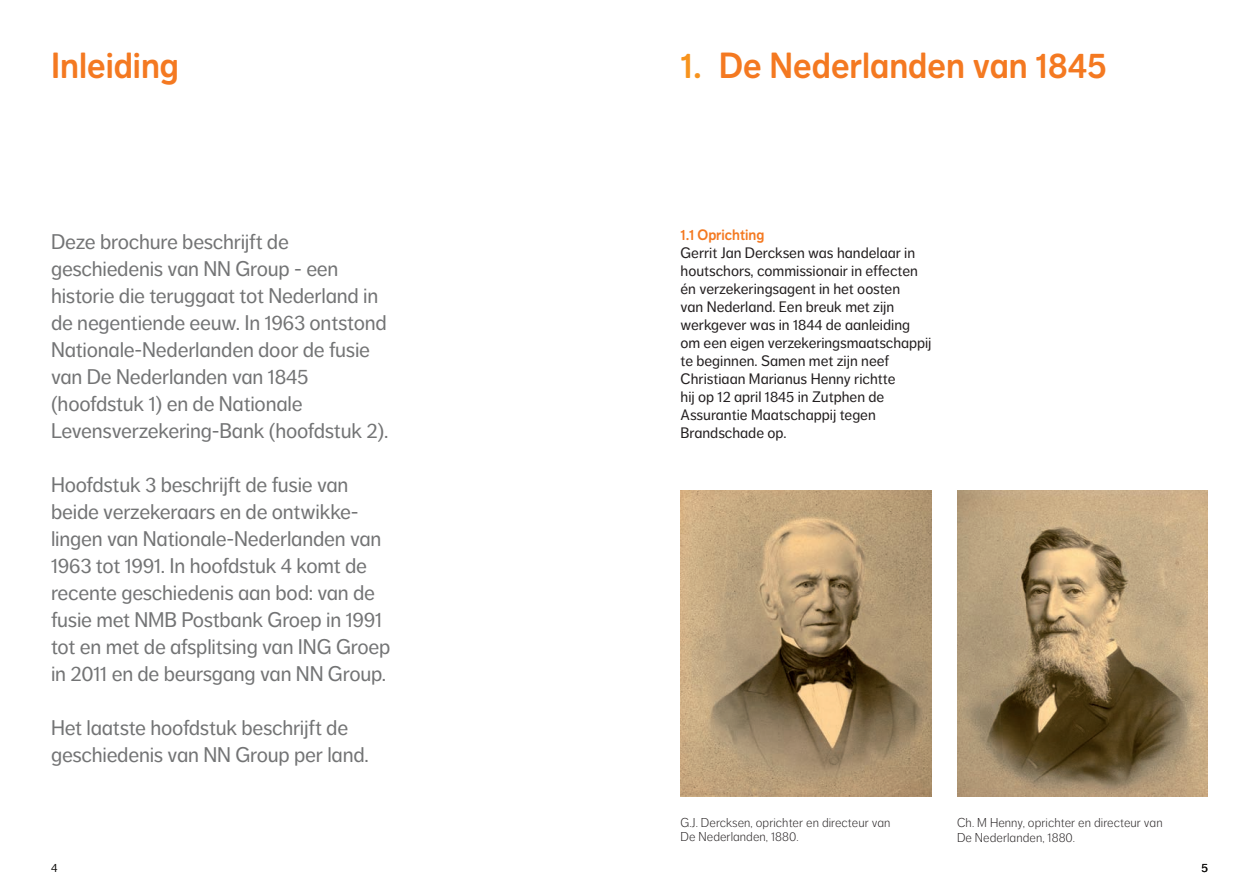
<style>
.page{position:relative;width:1259px;height:893px;background:#fff}
.page>*{position:absolute;margin:0;border:0;box-sizing:border-box;transform-origin:0 0}
.t1{font:36px "NN Dagny Display";color:#f47921}
.t2{font:21px/27px "NN Dagny Text";letter-spacing:-.01em;color:#737475}
.t3{font:15px/18px "NN Dagny Text";color:#231f20}
.t4{font:15px "NN Dagny Display";color:#f47921}
.t5{font:300 12.75px/14.2px "NN Dagny Text";letter-spacing:.005em;color:#231f20}
.t6{font:12px "NN Dagny Text";color:#0e0d0b}
.s1{color:#f7931d}
</style>
<div class="page">
<img style="left:680px;top:490px;width:251px;height:307px">
<img style="left:957px;top:490px;width:251px;height:307px">
<h1 class="t1" style="left:51px;top:44px;width:130px">Inleiding</h1>
<p class="t2" style="left:51px;top:228px;width:339px">Deze brochure beschrijft de geschiedenis van NN Group - een historie die teruggaat tot Nederland in de negentiende eeuw. In 1963 ontstond Nationale-Nederlanden door de fusie van De Nederlanden van 1845 (hoofdstuk 1) en de Nationale Levensverzekering-Bank (hoofdstuk 2).</p>
<p class="t2" style="left:51px;top:471px;width:341px">Hoofdstuk 3 beschrijft de fusie van beide verzekeraars en de ontwikke&shy;lingen van Nationale-Nederlanden van 1963 tot 1991. In hoofdstuk 4 komt de recente geschiedenis aan bod: van de fusie met NMB Postbank Groep in 1991 tot en met de afsplitsing van ING Groep in 2011 en de beursgang van NN Group.</p>
<p class="t2" style="left:51px;top:714px;width:319px">Het laatste hoofdstuk beschrijft de geschiedenis van NN Group per land.</p>
<h1 class="t1" style="left:680px;top:44px;width:428px"><span class="s1">1.</span> De Nederlanden van 1845</h1>
<p class="t4" style="left:680px;top:226px;width:85px">1.1 Oprichting</p>
<p class="t3" style="left:680px;top:244px;width:252px">Gerrit Jan Dercksen was handelaar in houtschors, commissionair in effecten én verzekeringsagent in het oosten<br>van Nederland. Een breuk met zijn werkgever was in 1844 de aanleiding om een eigen verzekeringsmaatschappij te beginnen. Samen met zijn neef Christiaan Marianus Henny richtte<br>hij op 12 april 1845 in Zutphen de Assurantie Maatschappij tegen Brandschade op.</p>
<p class="t5" style="left:680px;top:816px;width:211px">G.J. Dercksen, oprichter en directeur van<br>De Nederlanden, 1880.</p>
<p class="t5" style="left:957px;top:816px;width:207px">Ch. M Henny, oprichter en directeur van<br>De Nederlanden, 1880.</p>
<p class="t6" style="left:51px;top:861px;width:8px">4</p>
<p class="t6" style="left:1201px;top:861px;width:8px">5</p>
</div>
